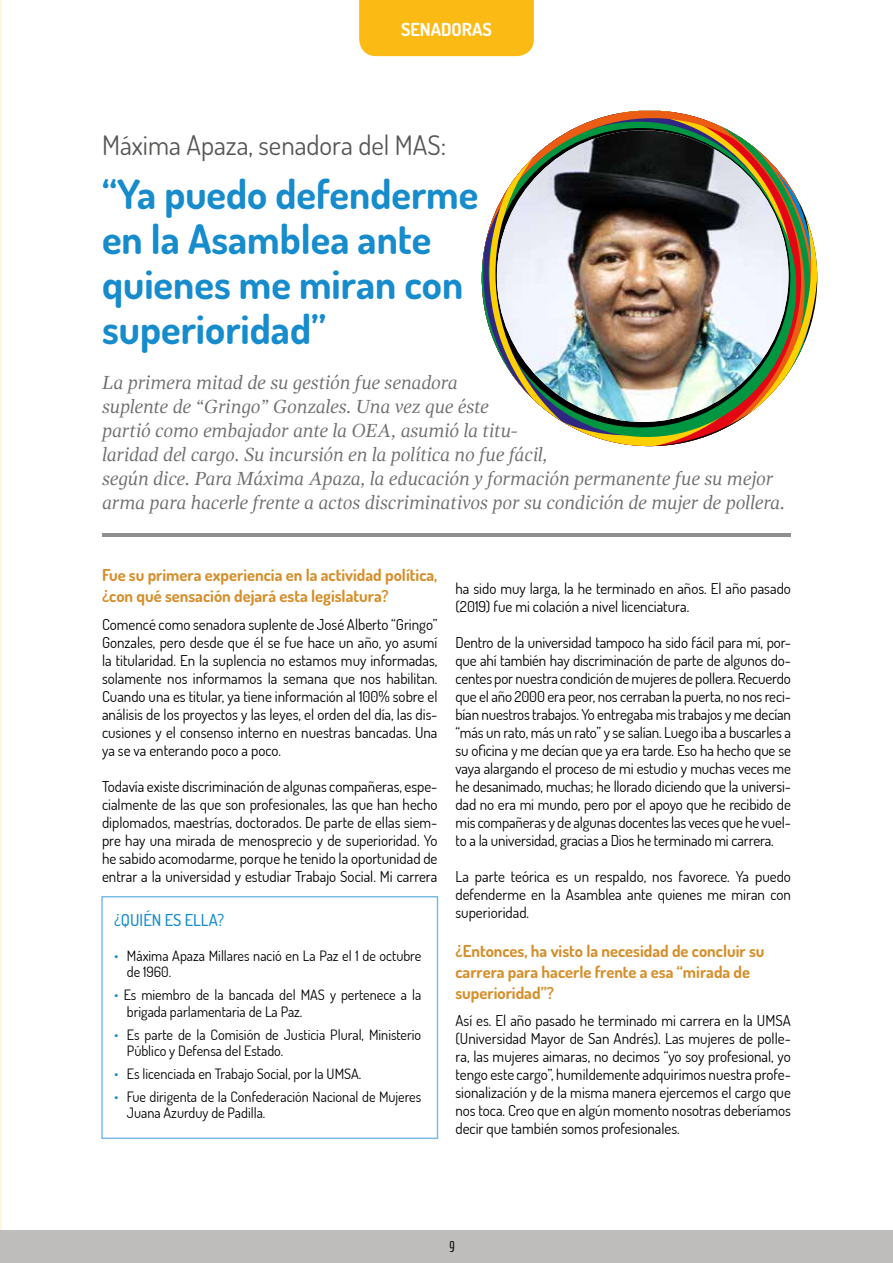
<style>
.page{position:relative;width:893px;height:1263px;background:#fff}
.page>*{position:absolute;margin:0;border:0;box-sizing:border-box;transform-origin:0 0}
.t1{font:700 40.5px/45px "Dosis";color:#178ccc}
.t2{font:27px "Dosis";color:#575756}
.t3{font:italic 19.5px/24px "Gandhi Serif";letter-spacing:-.01em;color:#706f6f}
.t4{font:700 18px "Dosis";color:#fff}
.t5{font:700 16.5px/21px "Dosis";color:#d58f2b}
.t6{font:500 16.5px "Dosis";color:#178ccc}
.t7{font:15px/18px "Dosis";color:#000;text-align:justify}
.t8{font:15px "Economica";color:#000}
.t9{font:14.25px/16.5px "Dosis";color:#000}
.s1{color:#178ccc}
</style>
<div class="page">
<hr style="left:0;top:0;width:1px;height:1263px;background:#fff6db">
<div style="left:0;top:1230px;width:893px;height:33px;background:#bebdbc"></div>
<div style="left:101px;top:896px;width:337px;height:243px;border:2px solid #7bbde2"></div>
<img style="left:482px;top:111px;width:335px;height:335px">
<div style="left:359px;top:0;width:175px;height:56px;background:#fcba14"></div>
<hr style="left:102px;top:533px;width:689px;height:3px;background:#8e8e8d">
<p class="t4" style="left:401px;top:18px;width:92px">SENADORAS</p>
<h2 class="t2" style="left:102px;top:128px;width:346px">Máxima Apaza, senadora del MAS:</h2>
<h1 class="t1" style="left:102px;top:171px;width:378px">“Ya puedo defenderme en la Asamblea ante quienes me miran con superioridad”</h1>
<p class="t3" style="left:102px;top:371px;width:684px">La primera mitad de su gestión fue senadora<br>suplente de “Gringo” Gonzales. Una vez que éste<br>partió como embajador ante la OEA, asumió la titu-<br>laridad del cargo. Su incursión en la política no fue fácil,<br>según dice. Para Máxima Apaza, la educación y formación permanente fue su mejor arma para hacerle frente a actos discriminativos por su condición de mujer de pollera.</p>
<p class="t5" style="left:102px;top:564px;width:337px">Fue su primera experiencia en la actividad política, ¿con qué sensación dejará esta legislatura?</p>
<p class="t7" style="left:102px;top:615px;width:337px">Comencé como senadora suplente de José Alberto “Gringo” Gonzales, pero desde que él se fue hace un año, yo asumí la titularidad. En la suplencia no estamos muy informadas, solamente nos informamos la semana que nos habilitan.<br>Cuando una es titular, ya tiene información al 100% sobre el análisis de los proyectos y las leyes, el orden del día, las dis&shy;cusiones y el consenso interno en nuestras bancadas. Una ya se va enterando poco a poco.</p>
<p class="t7" style="left:102px;top:777px;width:337px">Todavía existe discriminación de algunas compañeras, espe&shy;cialmente de las que son profesionales, las que han hecho diplomados, maestrías, doctorados. De parte de ellas siem&shy;pre hay una mirada de menosprecio y de superioridad. Yo he sabido acomodarme, porque he tenido la oportunidad de entrar a la universidad y estudiar Trabajo Social. Mi carrera</p>
<p class="t6" style="left:114px;top:909px;width:112px">¿QUIÉN ES ELLA?</p>
<p class="t9" style="left:127px;top:947px;width:296px;text-indent:-13px"><span class="s1">•</span> Máxima Apaza Millares nació en La Paz el 1 de octubre de 1960.</p>
<p class="t9" style="left:127px;top:986px;width:296px;text-indent:-13px"><span class="s1">•</span> Es miembro de la bancada del MAS y pertenece a la brigada parlamentaria de La Paz.</p>
<p class="t9" style="left:127px;top:1026px;width:296px;text-indent:-13px"><span class="s1">•</span> Es parte de la Comisión de Justicia Plural, Ministerio<br>Público y Defensa del Estado.</p>
<p class="t9" style="left:114px;top:1065px;width:249px"><span class="s1">•</span> Es licenciada en Trabajo Social, por la UMSA.</p>
<p class="t9" style="left:127px;top:1088px;width:296px;text-indent:-13px"><span class="s1">•</span> Fue dirigenta de la Confederación Nacional de Mujeres<br>Juana Azurduy de Padilla.</p>
<p class="t7" style="left:455px;top:579px;width:337px">ha sido muy larga, la he terminado en años. El año pasado (2019) fue mi colación a nivel licenciatura.</p>
<p class="t7" style="left:455px;top:633px;width:337px">Dentro de la universidad tampoco ha sido fácil para mí, por&shy;que ahí también hay discriminación de parte de algunos do&shy;centes por nuestra condición de mujeres de pollera. Recuerdo que el año 2000 era peor, nos cerraban la puerta, no nos reci&shy;bían nuestros trabajos. Yo entregaba mis trabajos y me decían “más un rato, más un rato” y se salían. Luego iba a buscarles a su oficina y me decían que ya era tarde. Eso ha hecho que se vaya alargando el proceso de mi estudio y muchas veces me he desanimado, muchas; he llorado diciendo que la universi&shy;dad no era mi mundo, pero por el apoyo que he recibido de mis compañeras y de algunas docentes las veces que he vuel&shy;to a la universidad, gracias a Dios he terminado mi carrera.</p>
<p class="t7" style="left:455px;top:867px;width:337px">La parte teórica es un respaldo, nos favorece. Ya puedo defenderme en la Asamblea ante quienes me miran con superioridad.</p>
<p class="t5" style="left:455px;top:940px;width:311px">¿Entonces, ha visto la necesidad de concluir su carrera para hacerle frente a esa “mirada de superioridad”?</p>
<p class="t7" style="left:455px;top:1011px;width:337px">Así es. El año pasado he terminado mi carrera en la UMSA (Universidad Mayor de San Andrés). Las mujeres de polle&shy;ra, las mujeres aimaras, no decimos “yo soy profesional, yo tengo este cargo”, humildemente adquirimos nuestra profe&shy;sionalización y de la misma manera ejercemos el cargo que nos toca. Creo que en algún momento nosotras deberíamos decir que también somos profesionales.</p>
<p class="t8" style="left:449px;top:1238px;width:8px">9</p>
</div>
